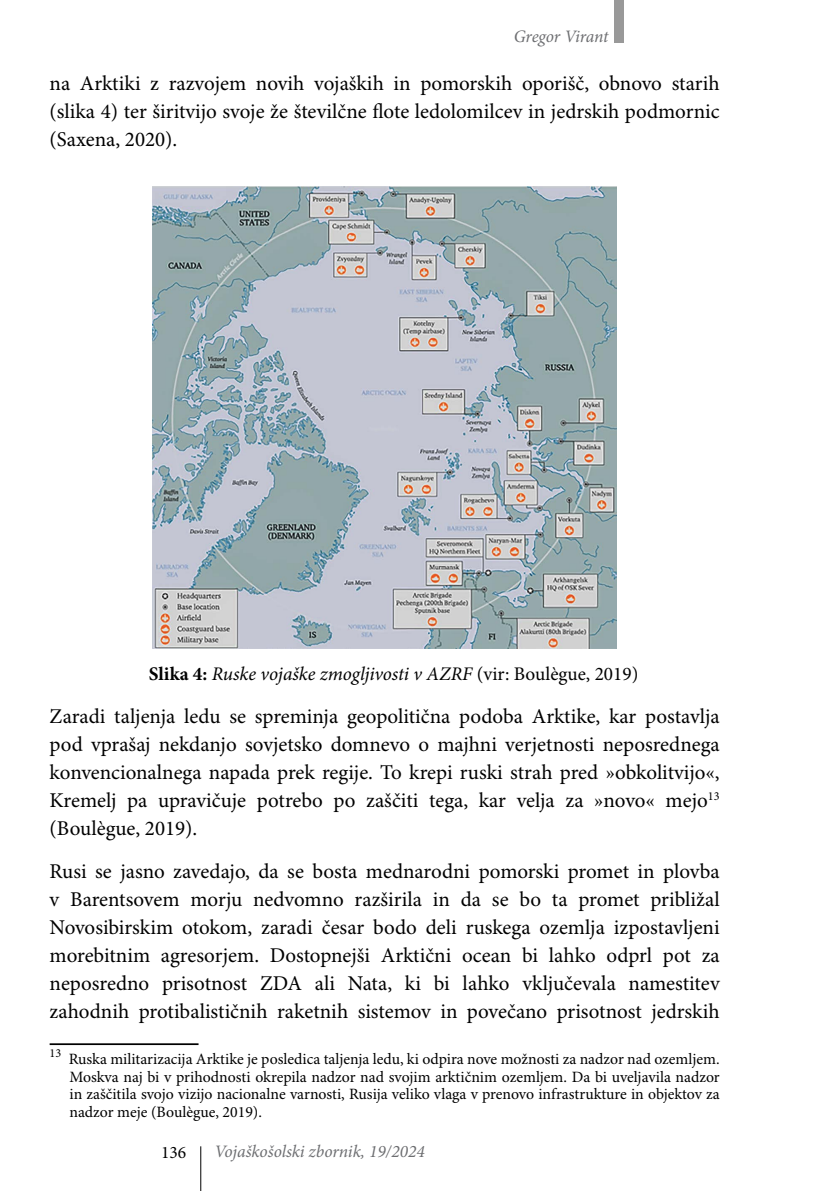
<style>
.page{position:relative;width:819px;height:1191px;background:#fff}
.page>*{position:absolute;margin:0;border:0;box-sizing:border-box;transform-origin:0 0}
.t1{font:21px/28px "Minion Pro";color:#000;text-align:justify}
.t2{font:italic 19.25px "Minion Pro";letter-spacing:-.005em;color:#000}
.t3{font:italic 17.5px "Minion Pro";letter-spacing:-.01em;color:#6d6e71}
.t4{font:17.5px "Minion Pro";color:#000}
.t5{font:15.75px/17.5px "Minion Pro";color:#000;text-align:justify}
.s1{font-weight:700;font-style:normal}
.s2{font-style:normal}
</style>
<div class="page">
<div style="left:614px;top:0;width:10px;height:42px;background:#999"></div>
<hr style="left:200px;top:1146px;width:1px;height:45px;background:#000">
<img style="left:153px;top:187px;width:463px;height:461px">
<hr style="left:50px;top:1043px;width:148px;height:2px;background:#000">
<p class="t3" style="left:514px;top:25px;width:96px">Gregor Virant</p>
<p class="t1" style="left:50px;top:70px;width:671px">na Arktiki z razvojem novih vojaških in pomorskih oporišč, obnovo starih (slika 4) ter širitvijo svoje že številčne flote ledolomilcev in jedrskih podmornic (Saxena, 2020).</p>
<p class="t2" style="left:149px;top:660px;width:491px"><span class="s1">Slika 4:</span> Ruske vojaške zmogljivosti v AZRF <span class="s2">(vir: Boulègue, 2019)</span></p>
<p class="t1" style="left:50px;top:703px;width:671px">Zaradi taljenja ledu se spreminja geopolitična podoba Arktike, kar postavlja pod vprašaj nekdanjo sovjetsko domnevo o majhni verjetnosti neposrednega konvencionalnega napada prek regije. To krepi ruski strah pred »obkolitvijo«, Kremelj pa upravičuje potrebo po zaščiti tega, kar velja za »novo« mejo<sup>13 </sup>(Boulègue, 2019).</p>
<p class="t1" style="left:50px;top:858px;width:671px">Rusi se jasno zavedajo, da se bosta mednarodni pomorski promet in plovba v Barentsovem morju nedvomno razširila in da se bo ta promet približal Novosibirskim otokom, zaradi česar bodo deli ruskega ozemlja izpostavljeni morebitnim agresorjem. Dostopnejši Arktični ocean bi lahko odprl pot za neposredno prisotnost ZDA ali Nata, ki bi lahko vključevala namestitev zahodnih protibalističnih raketnih sistemov in povečano prisotnost jedrskih</p>
<p class="t5" style="left:69px;top:1051px;width:651px;text-indent:-20px"><sup>13</sup> Ruska militarizacija Arktike je posledica taljenja ledu, ki odpira nove možnosti za nadzor nad ozemljem.<br>Moskva naj bi v prihodnosti okrepila nadzor nad svojim arktičnim ozemljem. Da bi uveljavila nadzor in zaščitila svojo vizijo nacionalne varnosti, Rusija veliko vlaga v prenovo infrastrukture in objektov za nadzor meje (Boulègue, 2019).</p>
<p class="t4" style="left:161px;top:1142px;width:27px">136</p>
<p class="t3" style="left:214px;top:1139px;width:212px">Vojaškošolski zbornik, 19/2024</p>
</div>
